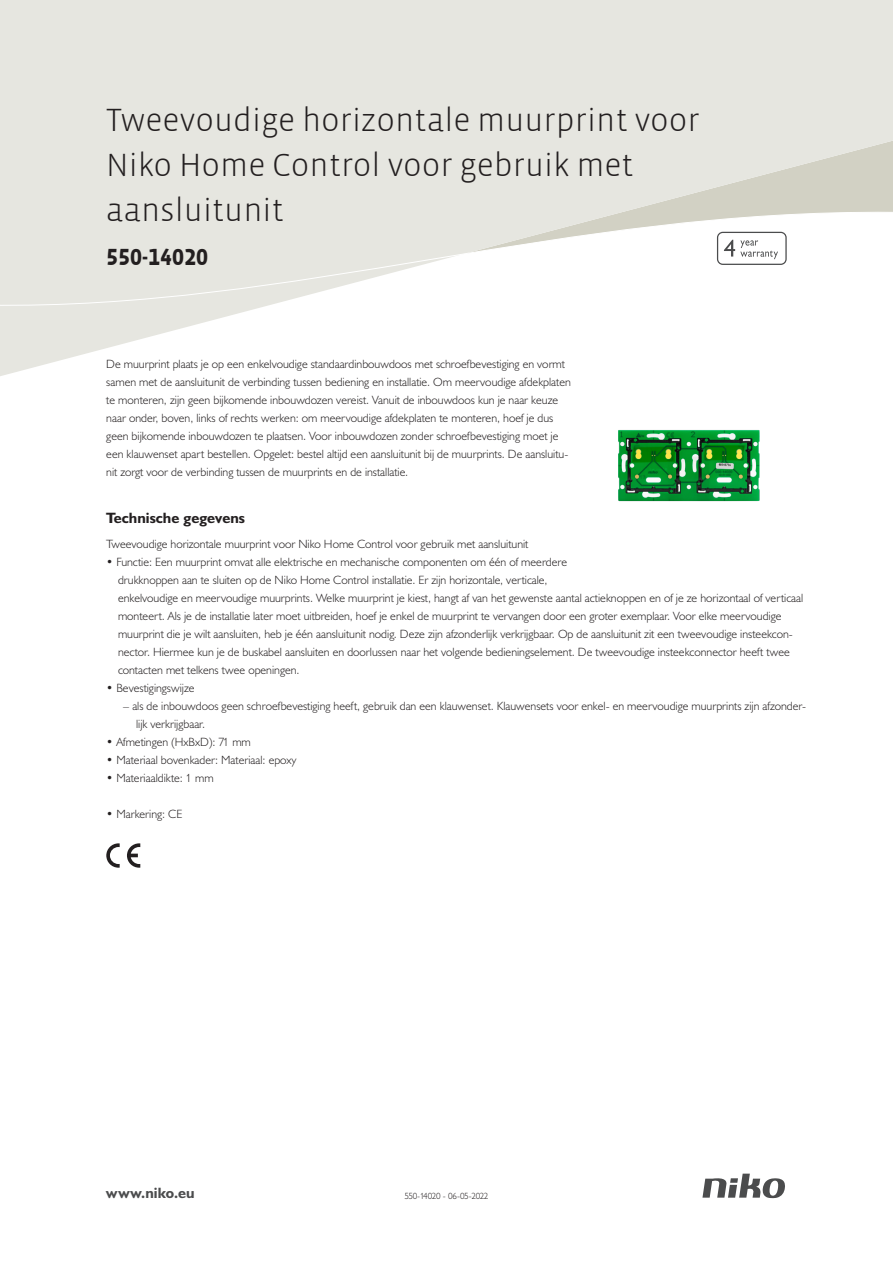
<style>
.page{position:relative;width:893px;height:1263px;background:#fff}
.page>*{position:absolute;margin:0;border:0;box-sizing:border-box;transform-origin:0 0}
.Title_datasheets{font:300 33px/45px "Vista Sans";color:#231f20}
.Article_number{font:700 24px "Vista Sans Alt";color:#231f20}
.Titles_parts{font:700 15px "Humanist 521 BT";color:#231f20}
.t1{font:700 15px "Humanist 521 BT";letter-spacing:.005em;color:#4b4c4d}
.USP_Bullets{font:300 12px/18px "Humanist 521 BT";color:#231f20}
.Platte_tekst_CAB{font:300 12px/18px "Humanist 521 BT";color:#231f20}
.USP_Bullets_level_2{font:300 12px/18px "Humanist 521 BT";color:#231f20}
.Revision{font:300 9px "Humanist 521 BT";letter-spacing:-.04em;color:#231f20}
</style>
<div class="page">
<svg style="left:702px;top:1173px;width:83px;height:25px"></svg>
<svg style="left:127px;top:843px;width:13px;height:25px"></svg>
<svg style="left:106px;top:843px;width:14px;height:25px"></svg>
<svg style="left:0;top:0;width:893px;height:376px;fill:#e6e6e0"></svg>
<svg style="left:0;top:209px;width:893px;height:101px"></svg>
<svg style="left:717px;top:232px;width:70px;height:33px"></svg>
<img style="left:618px;top:430px;width:142px;height:72px">
<p class="Title_datasheets" style="left:106px;top:98px;width:595px">Tweevoudige horizontale muurprint voor<br>Niko Home Control voor gebruik met aansluitunit</p>
<p class="Article_number" style="left:106px;top:242px;width:103px">550-14020</p>
<p class="Platte_tekst_CAB" style="left:106px;top:354px;width:466px">De muurprint plaats je op een enkelvoudige standaardinbouwdoos met schroefbevestiging en vormt samen met de aansluitunit de verbinding tussen bediening en installatie. Om meervoudige afdekplaten te monteren, zijn geen bijkomende inbouwdozen vereist. Vanuit de inbouwdoos kun je naar keuze naar onder, boven, links of rechts werken: om meervoudige afdekplaten te monteren, hoef je dus geen bijkomende inbouwdozen te plaatsen. Voor inbouwdozen zonder schroefbevestiging moet je een klauwenset apart bestellen. Opgelet: bestel altijd een aansluitunit bij de muurprints. De aansluitu&shy;nit zorgt voor de verbinding tussen de muurprints en de installatie.</p>
<p class="Titles_parts" style="left:106px;top:509px;width:140px">Technische gegevens</p>
<p class="Platte_tekst_CAB" style="left:106px;top:534px;width:424px">Tweevoudige horizontale muurprint voor Niko Home Control voor gebruik met aansluitunit</p>
<p class="USP_Bullets" style="left:118px;top:552px;width:687px;text-indent:-12px">• Functie: Een muurprint omvat alle elektrische en mechanische componenten om één of meerdere<br>drukknoppen aan te sluiten op de Niko Home Control installatie. Er zijn horizontale, verticale,<br>enkelvoudige en meervoudige muurprints. Welke muurprint je kiest, hangt af van het gewenste aantal actieknoppen en of je ze horizontaal of verticaal monteert. Als je de installatie later moet uitbreiden, hoef je enkel de muurprint te vervangen door een groter exemplaar. Voor elke meervoudige muurprint die je wilt aansluiten, heb je één aansluitunit nodig. Deze zijn afzonderlijk verkrijgbaar. Op de aansluitunit zit een tweevoudige insteekcon&shy;nector. Hiermee kun je de buskabel aansluiten en doorlussen naar het volgende bedieningselement. De tweevoudige insteekconnector heeft twee contacten met telkens twee openingen.</p>
<p class="USP_Bullets" style="left:106px;top:678px;width:90px">• Bevestigingswijze</p>
<p class="USP_Bullets_level_2" style="left:136px;top:696px;width:671px;text-indent:-13px">– als de inbouwdoos geen schroefbevestiging heeft, gebruik dan een klauwenset. Klauwensets voor enkel- en meervoudige muurprints zijn afzonder&shy;lijk verkrijgbaar.</p>
<p class="USP_Bullets" style="left:106px;top:732px;width:146px">• Afmetingen (HxBxD): 71 mm</p>
<p class="USP_Bullets" style="left:106px;top:750px;width:192px">• Materiaal bovenkader: Materiaal: epoxy</p>
<p class="USP_Bullets" style="left:106px;top:768px;width:109px">• Materiaaldikte: 1 mm</p>
<p class="USP_Bullets" style="left:106px;top:804px;width:78px">• Markering: CE</p>
<p class="t1" style="left:106px;top:1184px;width:90px">www.niko.eu</p>
<p class="Revision" style="left:404px;top:1190px;width:86px">550-14020 - 06-05-2022</p>
</div>
